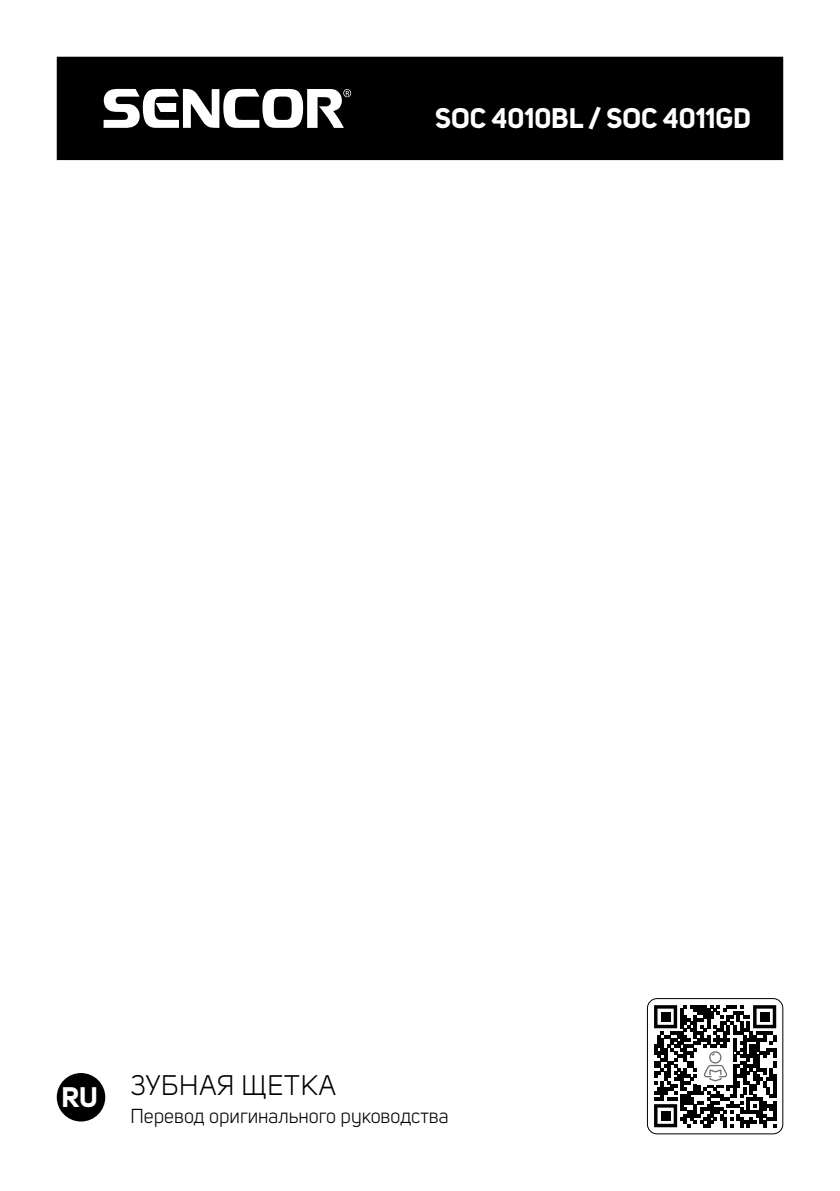
<style>
.page{position:relative;width:840px;height:1191px;background:#fff}
.page>*{position:absolute;margin:0;border:0;box-sizing:border-box;transform-origin:0 0}
.t1{font:700 28px "Uni Sans";color:#fff}
.t2{font:28px "Uni Sans";letter-spacing:.03em;color:#000}
.t3{font:20px "Uni Sans";color:#000}
.s1{font-weight:700;color:#fff}
</style>
<div class="page">
<svg style="left:647px;top:998px;width:135px;height:135px"></svg>
<div style="left:57px;top:1073px;width:48px;height:48px;background:#000;border-radius:50%"></div>
<div style="left:59px;top:59px;width:721px;height:99px;background:#000"></div>
<hr style="left:57px;top:57px;width:339px;height:2px;background:#000">
<hr style="left:57px;top:59px;width:2px;height:99px;background:#000">
<hr style="left:396px;top:57px;width:386px;height:2px;background:#000">
<hr style="left:395px;top:59px;width:2px;height:99px;background:#000">
<hr style="left:780px;top:59px;width:2px;height:99px;background:#000">
<hr style="left:57px;top:158px;width:339px;height:2px;background:#000">
<hr style="left:396px;top:158px;width:386px;height:2px;background:#000">
<svg style="left:103px;top:88px;width:248px;height:41px"></svg>
<h1 class="t1" style="left:435px;top:101px;width:317px">SOC 4010BL / SOC 4011GD</h1>
<h1 class="t2" style="left:61px;top:1069px;width:276px"><span class="s1">RU</span> ЗУБНАЯ ЩЕТКА</h1>
<p class="t3" style="left:130px;top:1104px;width:319px">Перевод оригинального руководства</p>
</div>
